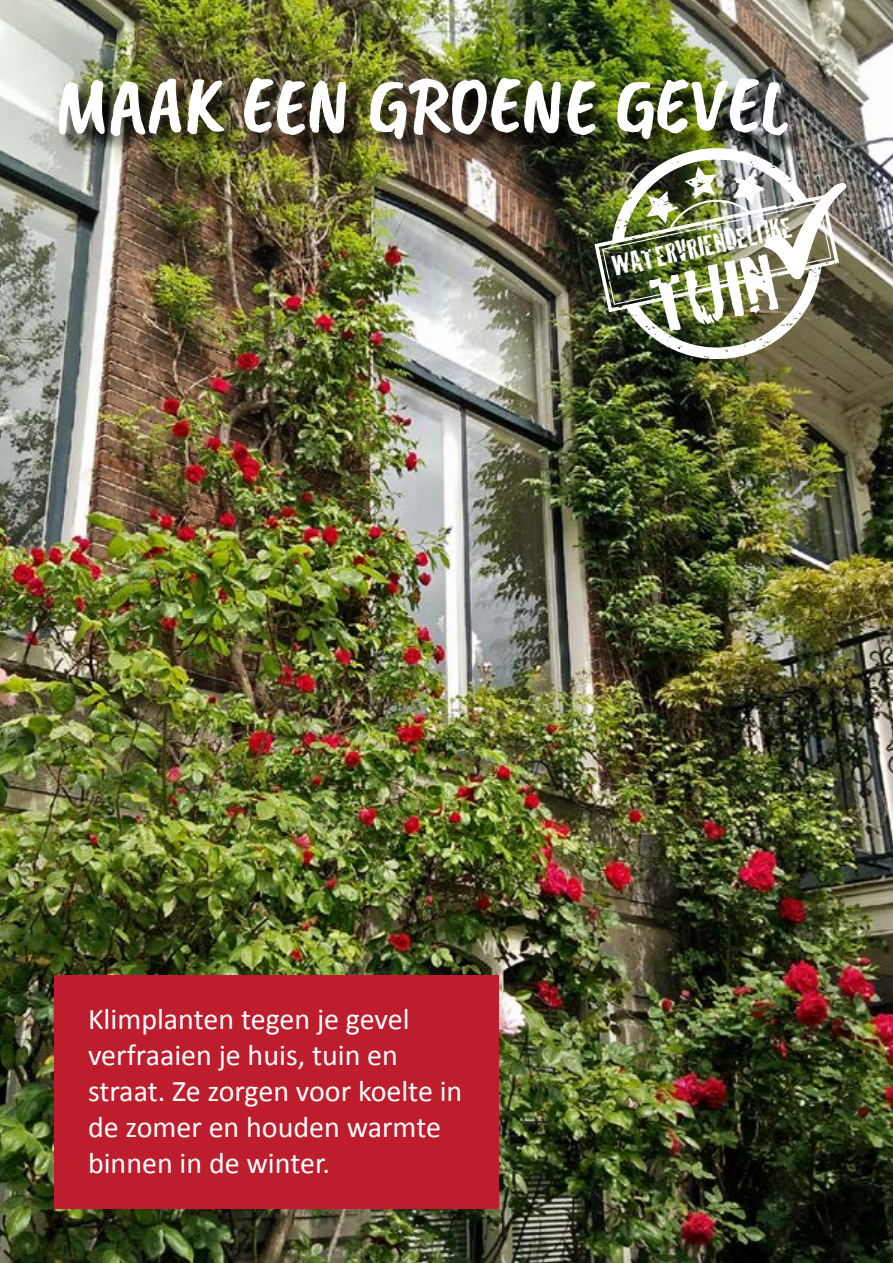
<style>
.page{position:relative;width:893px;height:1263px;background:#fff}
.page>*{position:absolute;margin:0;border:0;box-sizing:border-box;transform-origin:0 0}
.t1{font:81px "Caveat Brush";color:#fff}
.t2{font:30px/36px "Calibri";color:#fff}
.t3{font:29.7px "Cracked";color:#fff}
</style>
<div class="page">
<img style="left:0;top:0;width:893px;height:1263px">
<div style="left:61px;top:81px;width:746px;height:76px;background:#000;opacity:.75"></div>
<div style="left:54px;top:976px;width:445px;height:233px;background:#be1d2d"></div>
<img style="left:594px;top:147px;width:245px;height:212px">
<img style="left:602px;top:166px;width:244px;height:166px">
<h1 class="t1" style="left:54px;top:59px;width:737px">MAAK EEN GROENE GEVEL</h1>
<p class="t3" style="left:608px;top:244px;width:184px;rotate:-13deg">WATERVRIENDELIJKE</p>
<p class="t2" style="left:88px;top:999px;width:376px">Klimplanten tegen je gevel verfraaien je huis, tuin en straat. Ze zorgen voor koelte in de zomer en houden warmte binnen in de winter.</p>
</div>
